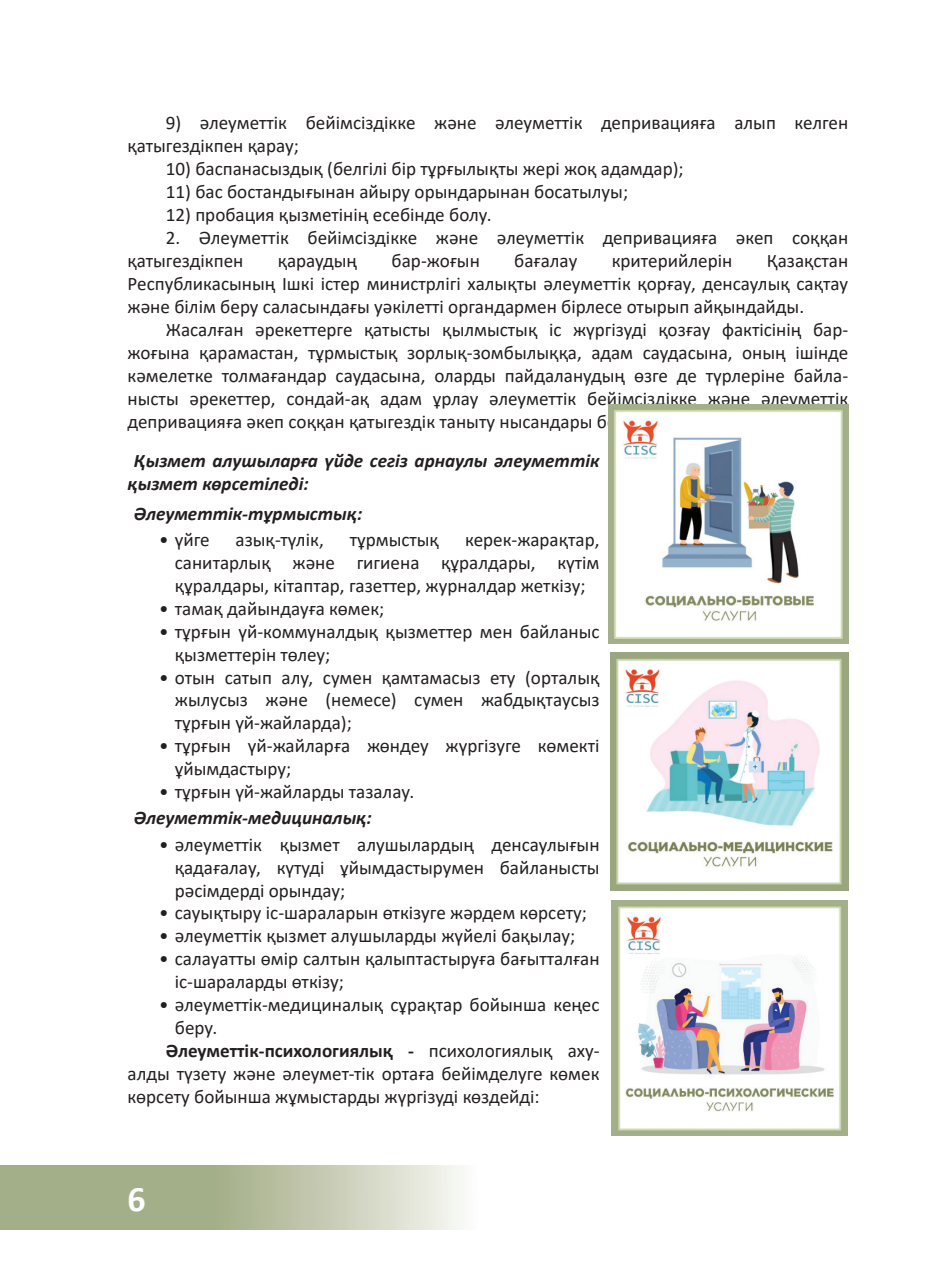
<style>
.page{position:relative;width:944px;height:1276px;background:#fff}
.page>*{position:absolute;margin:0;border:0;box-sizing:border-box;transform-origin:0 0}
.t1{font:700 36px "Calibri";color:#fff}
.t2{font:19.12px/22.9px "Calibri";color:#231f20}
.t3{font:italic 700 19.12px/22.9px "Calibri";color:#231f20}
.t4{font:700 19.12px "Calibri";color:#231f20}
.s1{font-weight:400}
</style>
<div class="page">
<svg style="left:0;top:1166px;width:461px;height:63px;background:#b8c0a3"></svg>
<img style="left:608px;top:404px;width:240px;height:239px">
<img style="left:610px;top:652px;width:238px;height:238px">
<img style="left:612px;top:900px;width:236px;height:235px">
<p class="t2" style="left:128px;top:111px;width:722px;text-indent:38px">9) әлеуметтік бейімсіздікке және әлеуметтік депривацияға алып келген қатыгездікпен қарау;</p>
<p class="t2" style="left:166px;top:157px;width:519px">10) баспанасыздық (белгілі бір тұрғылықты жері жоқ адамдар);</p>
<p class="t2" style="left:166px;top:180px;width:464px">11) бас бостандығынан айыру орындарынан босатылуы;</p>
<p class="t2" style="left:166px;top:203px;width:327px">12) пробация қызметінің есебінде болу.</p>
<p class="t2" style="left:128px;top:226px;width:722px;text-indent:38px">2. Әлеуметтік бейімсіздікке және әлеуметтік депривацияға әкеп соққан қатыгездікпен</p>
<p class="t2" style="left:278px;top:249px;width:81px">қараудың</p>
<p class="t2" style="left:392px;top:249px;width:90px">бар-жоғын</p>
<p class="t2" style="left:514px;top:249px;width:65px">бағалау</p>
<p class="t2" style="left:612px;top:249px;width:122px">критерийлерін</p>
<p class="t2" style="left:128px;top:249px;width:722px;text-align:justify;text-indent:639px">Қазақстан Республикасының Ішкі істер министрлігі халықты әлеуметтік қорғау, денсаулық сақтау және білім беру саласындағы уәкілетті органдармен бірлесе отырып айқындайды.</p>
<p class="t2" style="left:128px;top:317px;width:722px;text-align:justify;text-indent:38px">Жасалған әрекеттерге қатысты қылмыстық іс жүргізуді қозғау фактісінің бар&shy;жоғына қарамастан, тұрмыстық зорлық-зомбылыққа, адам саудасына, оның ішінде кәмелетке толмағандар саудасына, оларды пайдаланудың өзге де түрлеріне байла&shy;нысты әрекеттер, сондай-ақ адам ұрлау әлеуметтік бейімсіздікке және әлеуметтік депривацияға әкеп соққан қатыгездік таныту нысандары болып табылады.</p>
<p class="t3" style="left:128px;top:449px;width:473px;text-indent:6px">Қызмет алушыларға үйде сегіз арнаулы әлеуметтік қызмет көрсетіледі:</p>
<p class="t3" style="left:134px;top:501px;width:230px">Әлеуметтік-тұрмыстық:</p>
<p class="t2" style="left:159px;top:527px;width:52px">• үйге</p>
<p class="t2" style="left:236px;top:527px;width:90px">азық-түлік,</p>
<p class="t2" style="left:350px;top:527px;width:91px">тұрмыстық</p>
<p class="t2" style="left:175px;top:527px;width:426px;text-align:justify;text-indent:290px">керек-жарақтар, санитарлық және гигиена құралдары, күтім құралдары, кітаптар, газеттер, журналдар жеткізу;</p>
<p class="t2" style="left:159px;top:596px;width:227px">• тамақ дайындауға көмек;</p>
<p class="t2" style="left:175px;top:619px;width:426px;text-indent:-16px">• тұрғын үй-коммуналдық қызметтер мен байланыс қызметтерін төлеу;</p>
<p class="t2" style="left:175px;top:665px;width:426px;text-align:justify;text-indent:-16px">• отын сатып алу, сумен қамтамасыз ету (орталық жылусыз және (немесе) сумен жабдықтаусыз тұрғын үй-жайларда);</p>
<p class="t2" style="left:175px;top:734px;width:426px;text-indent:-16px">• тұрғын үй-жайларға жөндеу жүргізуге көмекті ұйымдастыру;</p>
<p class="t2" style="left:159px;top:780px;width:257px">• тұрғын үй-жайларды тазалау.</p>
<p class="t3" style="left:134px;top:806px;width:239px">Әлеуметтік-медициналық:</p>
<p class="t2" style="left:175px;top:832px;width:426px;text-align:justify;text-indent:-16px">• әлеуметтік қызмет алушылардың денсаулығын қадағалау, күтуді ұйымдастырумен байланысты рәсімдерді орындау;</p>
<p class="t2" style="left:159px;top:901px;width:429px">• сауықтыру іс-шараларын өткізуге жәрдем көрсету;</p>
<p class="t2" style="left:159px;top:924px;width:418px">• әлеуметтік қызмет алушыларды жүйелі бақылау;</p>
<p class="t2" style="left:175px;top:947px;width:426px;text-indent:-16px">• салауатты өмір салтын қалыптастыруға бағытталған іс-шараларды өткізу;</p>
<p class="t2" style="left:159px;top:993px;width:442px">• әлеуметтік-медициналық сұрақтар бойынша кеңес</p>
<p class="t2" style="left:175px;top:1016px;width:44px">беру.</p>
<p class="t4" style="left:166px;top:1037px;width:435px">Әлеуметтік-психологиялық - <span class="s1">психологиялық аху-</span></p>
<p class="t2" style="left:128px;top:1062px;width:473px">алды түзету және әлеумет-тік ортаға бейімделуге көмек</p>
<p class="t2" style="left:128px;top:1084px;width:414px">көрсету бойынша жұмыстарды жүргізуді көздейді:</p>
<h1 class="t1" style="left:128px;top:1173px;width:20px">6</h1>
</div>
